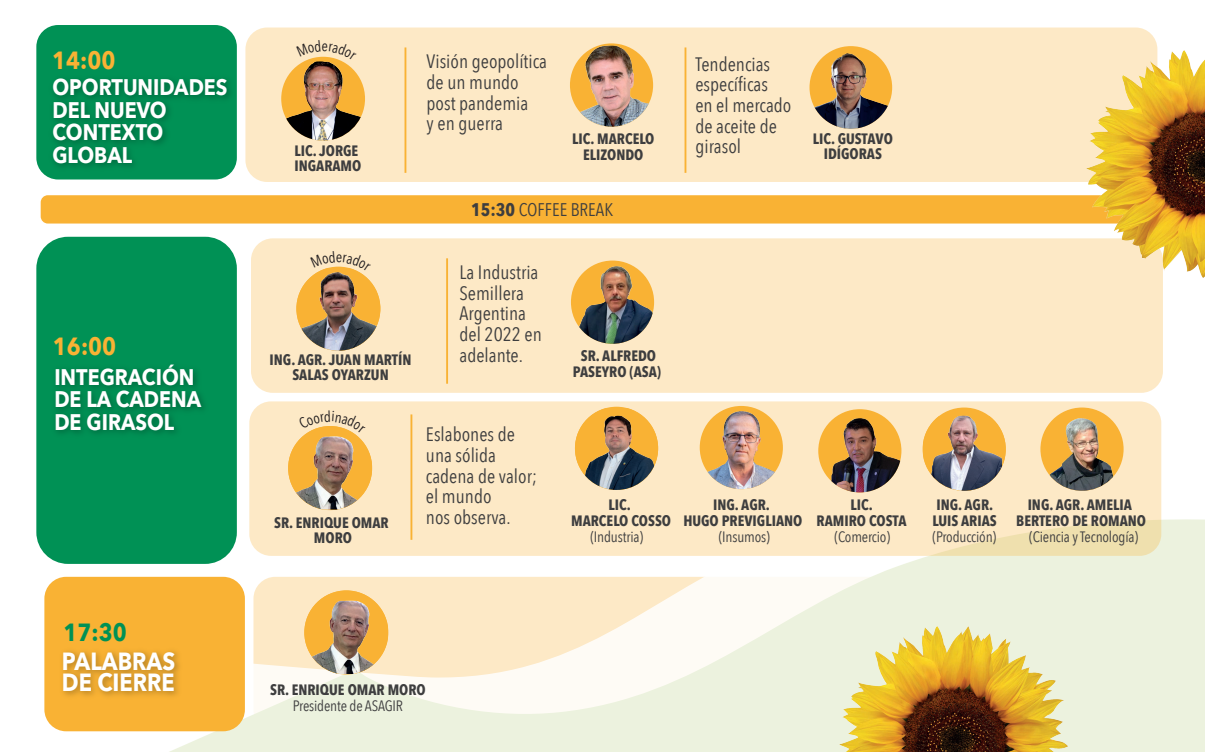
<style>
.page{position:relative;width:1205px;height:752px;background:#fff}
.page>*{position:absolute;margin:0;border:0;box-sizing:border-box;transform-origin:0 0}
.t1{font:700 24.75px/21.2px "Avenir Next";color:#fff;scale:.88 1}
.t2{font:700 24.75px "Avenir Next";color:#f9b234;scale:.88 1}
.t3{font:700 24.75px "Avenir Next";color:#009155;scale:.88 1}
.t4{font:700 22.5px/22.4px "Avenir Next";color:#fff;scale:.88 1}
.t5{font:19.38px/20.6px "Avenir Next Condensed";color:#3e3e3f}
.t6{font:18.25px "Avenir Next Condensed";color:#3e3e3f}
.t7{font:700 15px/15.6px "Avenir Next Condensed";color:#3e3e3f;text-align:center}
.t8{font:15px "Avenir Next Condensed";letter-spacing:-.01em;color:#3e3e3f}
.s1{font-weight:700}
</style>
<div class="page">
<svg style="left:36px;top:480px;width:1169px;height:271px;fill:#ecf2de"></svg>
<div style="left:249px;top:401px;width:912px;height:154px;background:#fde9c6;border-radius:22px"></div>
<div style="left:245px;top:27px;width:912px;height:155px;background:#fde9c6;border-radius:22px"></div>
<div style="left:36px;top:25px;width:201px;height:154px;background:#009155;border-radius:22px"></div>
<hr style="left:404px;top:47px;width:2px;height:126px;background:#f9b234">
<hr style="left:684px;top:47px;width:2px;height:126px;background:#f9b234">
<img style="left:46px;top:69px;width:191px;height:111px">
<div style="left:36px;top:237px;width:201px;height:326px;background:#009155;border-radius:32px"></div>
<img style="left:281px;top:61px;width:84px;height:79px">
<img style="left:571px;top:46px;width:82px;height:81px">
<div style="left:41px;top:195px;width:1118px;height:28px;background:#f9b234;border-radius:7px"></div>
<div style="left:251px;top:238px;width:912px;height:154px;background:#fde9c6;border-radius:22px"></div>
<hr style="left:446px;top:258px;width:2px;height:125px;background:#f9b234">
<hr style="left:410px;top:414px;width:2px;height:125px;background:#f9b234">
<svg style="left:571px;top:260px;width:83px;height:83px"></svg>
<img style="left:571px;top:266px;width:83px;height:77px">
<div style="left:818px;top:409px;width:83px;height:83px;background:#f9b234;border-radius:50%"></div>
<img style="left:827px;top:418px;width:74px;height:74px">
<div style="left:922px;top:407px;width:84px;height:83px;background:#f9b234;border-radius:50%"></div>
<img style="left:923px;top:415px;width:83px;height:75px">
<img style="left:1040px;top:409px;width:83px;height:81px">
<svg style="left:575px;top:408px;width:83px;height:60px"></svg>
<img style="left:580px;top:415px;width:75px;height:74px">
<img style="left:700px;top:411px;width:83px;height:78px">
<svg style="left:44px;top:576px;width:201px;height:155px;background:#f3ae34"></svg>
<svg style="left:304px;top:590px;width:83px;height:10px"></svg>
<img style="left:304px;top:600px;width:83px;height:73px">
<img style="left:1086px;top:51px;width:119px;height:227px">
<img style="left:839px;top:626px;width:229px;height:125px">
<div style="left:809px;top:46px;width:83px;height:83px;background:#f9b234;border-radius:50%"></div>
<img style="left:809px;top:53px;width:83px;height:76px">
<svg style="left:305px;top:56px;width:37px;height:5px"></svg>
<img style="left:296px;top:266px;width:84px;height:84px">
<img style="left:288px;top:426px;width:83px;height:83px">
<h1 class="t2" style="left:52px;top:39px;width:74px">14:00</h1>
<h2 class="t4" style="left:52px;top:76px;width:201px">OPORTUNIDADES<br>DEL NUEVO<br>CONTEXTO<br>GLOBAL</h2>
<h1 class="t2" style="left:53px;top:325px;width:74px">16:00</h1>
<h2 class="t4" style="left:54px;top:365px;width:168px">INTEGRACIÓN<br>DE LA CADENA<br>DE GIRASOL</h2>
<h1 class="t3" style="left:63px;top:610px;width:74px">17:30</h1>
<h1 class="t1" style="left:62px;top:649px;width:130px">PALABRAS<br>DE CIERRE</h1>
<p class="t7" style="left:294px;top:144px;width:68px;line-height:14.4px;text-align:left">LIC. JORGE<br>INGARAMO</p>
<p class="t5" style="left:427px;top:50px;width:122px">Visión geopolítica de un mundo post pandemia<br>y en guerra</p>
<p class="t5" style="left:695px;top:53px;width:98px">Tendencias específicas<br>en el mercado de aceite de girasol</p>
<p class="t7" style="left:572px;top:131px;width:84px">LIC. MARCELO<br>ELIZONDO</p>
<p class="t6" style="left:471px;top:194px;width:143px"><span class="s1">15:30</span> COFFEE BREAK</p>
<p class="t7" style="left:813px;top:130px;width:82px">LIC. GUSTAVO<br>IDÍGORAS</p>
<p class="t7" style="left:270px;top:353px;width:143px;line-height:14.4px">ING. AGR. JUAN MARTÍN<br>SALAS OYARZUN</p>
<p class="t5" style="left:459px;top:261px;width:84px">La Industria<br>Semillera<br>Argentina del 2022 en adelante.</p>
<p class="t7" style="left:274px;top:515px;width:116px;line-height:14.4px">SR. ENRIQUE OMAR<br>MORO</p>
<p class="t5" style="left:426px;top:423px;width:113px">Eslabones de una sólida cadena de valor; el mundo<br>nos observa.</p>
<p class="t7" style="left:573px;top:348px;width:90px">SR. ALFREDO<br>PASEYRO (ASA)</p>
<p class="t7" style="left:571px;top:496px;width:101px">LIC.<br>MARCELO COSSO</p>
<p class="t8" style="left:590px;top:523px;width:54px">(Industria)</p>
<p class="t7" style="left:816px;top:496px;width:92px">LIC.<br>RAMIRO COSTA</p>
<p class="t7" style="left:683px;top:496px;width:121px">ING. AGR.<br>HUGO PREVIGLIANO</p>
<p class="t8" style="left:719px;top:523px;width:53px">(Insumos)</p>
<p class="t8" style="left:834px;top:523px;width:57px">(Comercio)</p>
<p class="t7" style="left:932px;top:496px;width:66px;text-align:left">ING. AGR.<br>LUIS ARIAS</p>
<p class="t8" style="left:932px;top:523px;width:65px">(Producción)</p>
<p class="t7" style="left:1016px;top:496px;width:131px">ING. AGR. AMELIA<br>BERTERO DE ROMANO</p>
<p class="t8" style="left:1029px;top:523px;width:111px">(Ciencia y Tecnología)</p>
<p class="t7" style="left:270px;top:681px;width:157px">SR. ENRIQUE OMAR MORO</p>
<p class="t8" style="left:293px;top:692px;width:112px">Presidente de ASAGIR</p>
</div>
